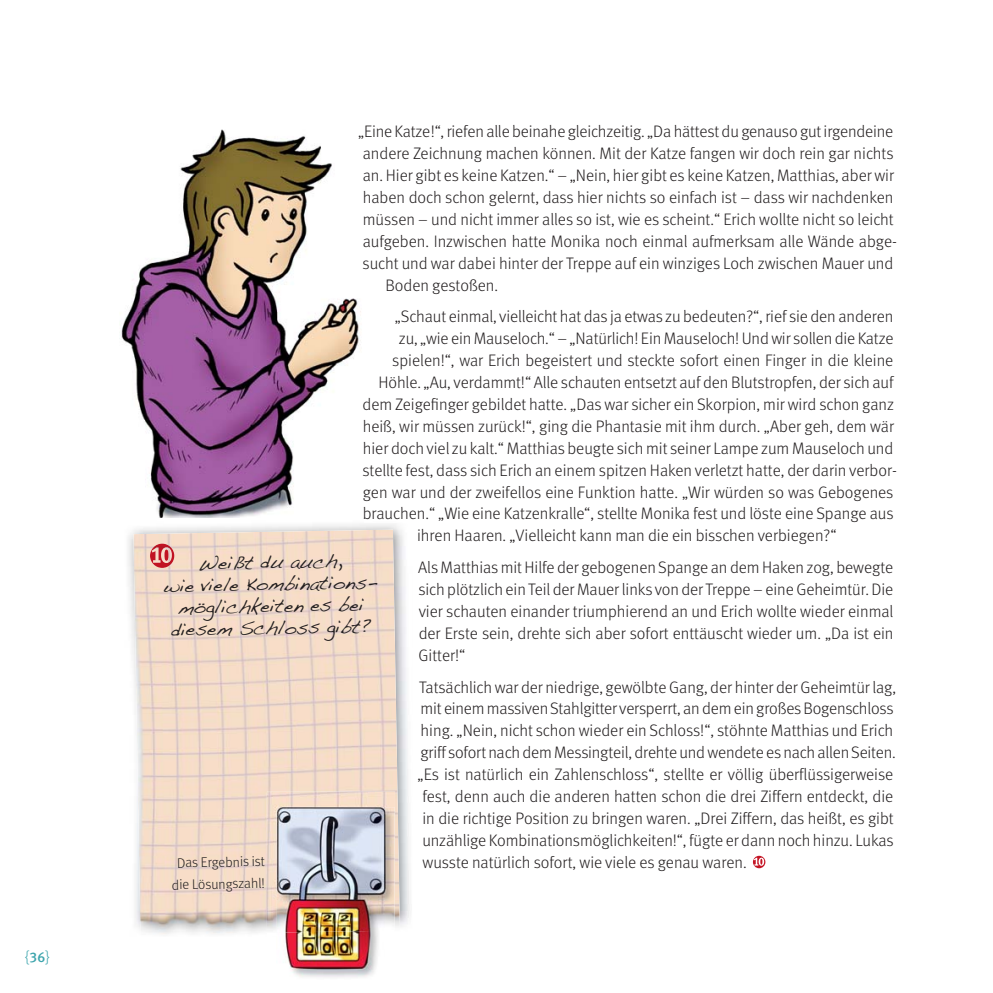
<style>
.page{position:relative;width:993px;height:993px;background:#fff}
.page>*{position:absolute;margin:0;border:0;box-sizing:border-box;transform-origin:0 0}
.t1{font:19.25px/21.9px "Handwriting Dakota";color:#231f20;text-align:center}
.t2{font:300 16.62px/21.9px "Meta";color:#231f20;text-align:justify}
.t3{font:300 15.75px "Meta";color:#3da5ad}
.t4{font:300 14px/21.9px "Meta";color:#231f20;text-align:center}
.s1{font-family:"Meta Medium CELF";font-weight:400;font-size:14px}
</style>
<div class="page">
<img style="left:121px;top:129px;width:240px;height:388px">
<svg style="left:753px;top:855px;width:12px;height:13px"></svg>
<img style="left:128px;top:524px;width:282px;height:402px">
<img style="left:133px;top:529px;width:267px;height:405px">
<img style="left:267px;top:791px;width:128px;height:141px">
<img style="left:277px;top:932px;width:117px;height:46px">
<img style="left:277px;top:806px;width:117px;height:126px">
<img style="left:150px;top:543px;width:24px;height:24px">
<p class="t3" style="left:25px;top:950px;width:27px">{<span class="s1">36</span>}</p>
<p class="t2" style="left:358px;top:122px;width:536px">„Eine Katze!“, riefen alle beinahe gleichzeitig. „Da hättest du genauso gut irgendeine</p>
<p class="t2" style="left:362px;top:144px;width:532px">andere Zeichnung machen können. Mit der Katze fangen wir doch rein gar nichts</p>
<p class="t2" style="left:362px;top:166px;width:532px">an. Hier gibt es keine Katzen.“ – „Nein, hier gibt es keine Katzen, Matthias, aber wir</p>
<p class="t2" style="left:362px;top:188px;width:532px">haben doch schon gelernt, dass hier nichts so einfach ist – dass wir nachdenken</p>
<p class="t2" style="left:362px;top:210px;width:532px">müssen – und nicht immer alles so ist, wie es scheint.“ Erich wollte nicht so leicht</p>
<p class="t2" style="left:362px;top:232px;width:535px">aufgeben. Inzwischen hatte Monika noch einmal aufmerksam alle Wände abge-</p>
<p class="t2" style="left:362px;top:254px;width:532px">sucht und war dabei hinter der Treppe auf ein winziges Loch zwischen Mauer und</p>
<p class="t2" style="left:385px;top:276px;width:114px">Boden gestoßen.</p>
<p class="t2" style="left:395px;top:307px;width:500px">„Schaut einmal, vielleicht hat das ja etwas zu bedeuten?“, rief sie den anderen</p>
<p class="t2" style="left:399px;top:329px;width:496px">zu, „wie ein Mauseloch.“ – „Natürlich! Ein Mauseloch! Und wir sollen die Katze</p>
<p class="t2" style="left:392px;top:351px;width:502px">spielen!“, war Erich begeistert und steckte sofort einen Finger in die kleine</p>
<p class="t2" style="left:378px;top:373px;width:516px">Höhle. „Au, verdammt!“ Alle schauten entsetzt auf den Blutstropfen, der sich auf</p>
<p class="t2" style="left:362px;top:395px;width:533px">dem Zeigefinger gebildet hatte. „Das war sicher ein Skorpion, mir wird schon ganz</p>
<p class="t2" style="left:362px;top:417px;width:532px">heiß, wir müssen zurück!“, ging die Phantasie mit ihm durch. „Aber geh, dem wär</p>
<p class="t2" style="left:362px;top:439px;width:532px">hier doch viel zu kalt.“ Matthias beugte sich mit seiner Lampe zum Mauseloch und</p>
<p class="t2" style="left:362px;top:460px;width:535px">stellte fest, dass sich Erich an einem spitzen Haken verletzt hatte, der darin verbor-</p>
<p class="t2" style="left:362px;top:482px;width:532px">gen war und der zweifellos eine Funktion hatte. „Wir würden so was Gebogenes</p>
<p class="t2" style="left:362px;top:504px;width:532px">brauchen.“ „Wie eine Katzenkralle“, stellte Monika fest und löste eine Spange aus</p>
<p class="t2" style="left:417px;top:526px;width:421px">ihren Haaren. „Vielleicht kann man die ein bisschen verbiegen?“</p>
<p class="t2" style="left:418px;top:558px;width:476px">Als Matthias mit Hilfe der gebogenen Spange an dem Haken zog, bewegte sich plötzlich ein Teil der Mauer links von der Treppe – eine Geheimtür. Die vier schauten einander triumphierend an und Erich wollte wieder einmal der Erste sein, drehte sich aber sofort enttäuscht wieder um. „Da ist ein Gitter!“</p>
<p class="t2" style="left:417px;top:677px;width:480px;text-align:left">Tatsächlich war der niedrige, gewölbte Gang, der hinter der Geheimtür lag, mit einem massiven Stahlgitter versperrt, an dem ein großes Bogenschloss hing. „Nein, nicht schon wieder ein Schloss!“, stöhnte Matthias und Erich griff sofort nach dem Messingteil, drehte und wendete es nach allen Seiten. „Es ist natürlich ein Zahlenschloss“, stellte er völlig überflüssigerweise fest, denn auch die anderen hatten schon die drei Ziffern entdeckt, die in die richtige Position zu bringen waren. „Drei Ziffern, das heißt, es gibt unzählige Kombinationsmöglichkeiten!“, fügte er dann noch hinzu. Lukas wusste natürlich sofort, wie viele es genau waren.</p>
<p class="t1" style="left:163px;top:553px;width:215px;rotate:-1deg">Weißt du auch,<br>wie viele Kombinations&shy;möglichkeiten es bei diesem Schloss gibt?</p>
<p class="t4" style="left:171px;top:853px;width:95px;rotate:-1deg">Das Ergebnis ist die Lösungszahl!</p>
</div>
